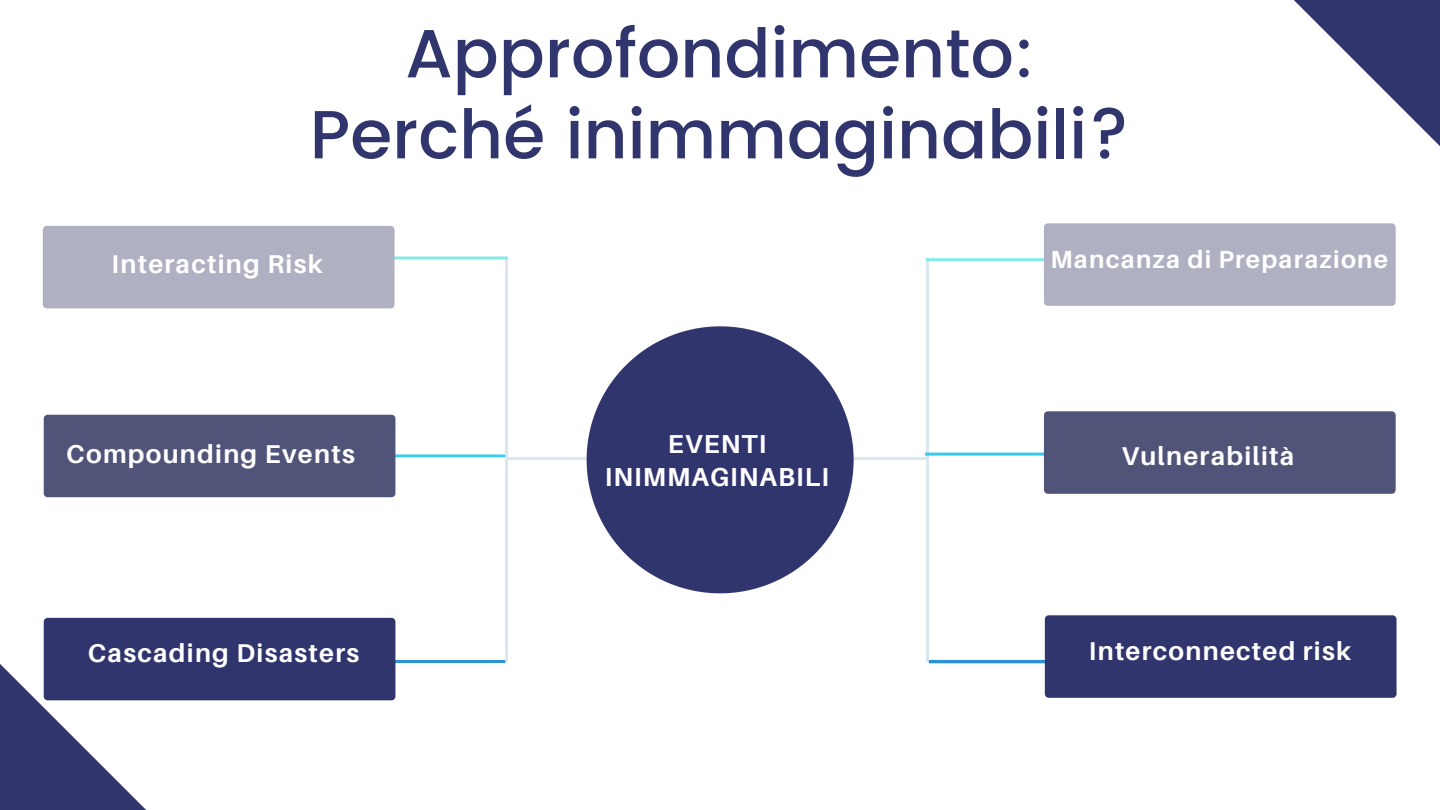
<style>
.page{position:relative;width:1440px;height:810px;background:#fff}
.page>*{position:absolute;margin:0;border:0;box-sizing:border-box;transform-origin:0 0}
.t1{font:500 68px "Poppins";color:#31356e}
.t2{font:700 26px "Aileron";letter-spacing:.04em;color:#fff}
.t3{font:700 25.8px "Aileron";letter-spacing:.05em;color:#fff}
.t4{font:700 25.7px "Aileron";letter-spacing:.05em;color:#fff}
.t5{font:700 24.8px "Aileron";letter-spacing:.05em;color:#fff}
</style>
<div class="page">
<hr style="left:505px;top:457px;width:421px;height:3px;background:#13538a">
<hr style="left:926px;top:258px;width:3px;height:403px;background:#13538a">
<hr style="left:505px;top:258px;width:3px;height:403px;background:#13538a">
<svg style="left:395px;top:652px;width:110px;height:19px"></svg>
<svg style="left:395px;top:447px;width:110px;height:18px"></svg>
<svg style="left:395px;top:256px;width:113px;height:12px"></svg>
<svg style="left:587px;top:326px;width:267px;height:267px;fill:#31356e"></svg>
<svg style="left:926px;top:258px;width:118px;height:11px"></svg>
<svg style="left:925px;top:444px;width:119px;height:20px"></svg>
<svg style="left:929px;top:651px;width:116px;height:21px"></svg>
<div style="left:1045px;top:615px;width:352px;height:83px;background:#31356e;border-radius:4px"></div>
<div style="left:1044px;top:223px;width:352px;height:83px;background:#afb1c2;border-radius:4px"></div>
<div style="left:1044px;top:411px;width:352px;height:83px;background:#515479;border-radius:4px"></div>
<div style="left:44px;top:618px;width:351px;height:82px;background:#31356e;border-radius:4px"></div>
<div style="left:43px;top:226px;width:352px;height:82px;background:#afb1c2;border-radius:4px"></div>
<div style="left:44px;top:415px;width:351px;height:82px;background:#515479;border-radius:4px"></div>
<svg style="left:1294px;top:0;width:146px;height:146px"></svg>
<svg style="left:0;top:664px;width:146px;height:146px"></svg>
<p class="t1" style="left:405px;top:14px;width:631px">Approfondimento:</p>
<p class="t1" style="left:310px;top:95px;width:822px">Perché inimmaginabili?</p>
<p class="t3" style="left:112px;top:248px;width:213px">Interacting Risk</p>
<p class="t5" style="left:1050px;top:244px;width:339px">Mancanza di Preparazione</p>
<p class="t3" style="left:66px;top:438px;width:290px">Compounding Events</p>
<p class="t2" style="left:668px;top:428px;width:100px">EVENTI</p>
<p class="t2" style="left:605px;top:461px;width:226px">INIMMAGINABILI</p>
<p class="t3" style="left:1121px;top:440px;width:174px">Vulnerabilità</p>
<p class="t4" style="left:88px;top:637px;width:273px">Cascading Disasters</p>
<p class="t4" style="left:1089px;top:635px;width:264px">Interconnected risk</p>
</div>
